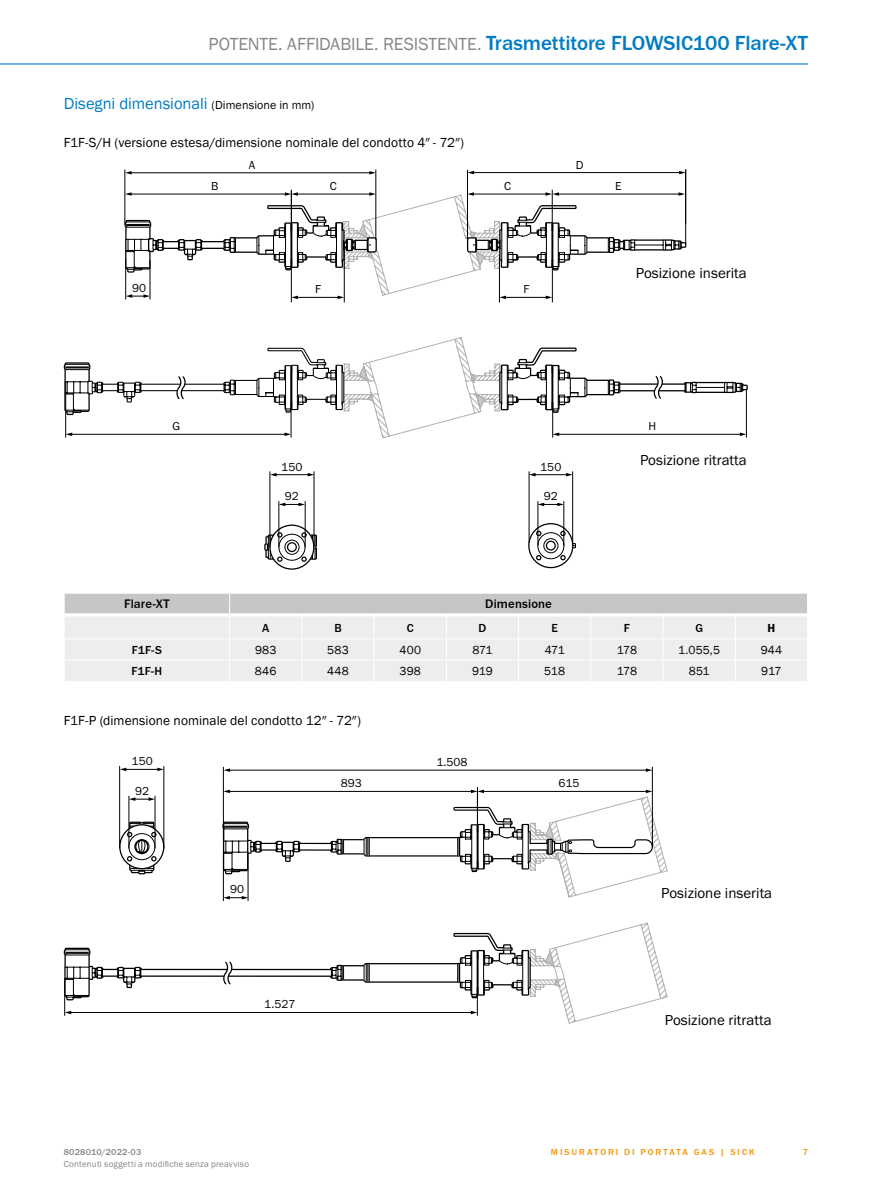
<style>
.page{position:relative;width:893px;height:1188px;background:#fff}
.page>*{position:absolute;margin:0;border:0;box-sizing:border-box;transform-origin:0 0}
.t1{font:500 21px "SICK Franklin";letter-spacing:-.005em;color:#007cc2}
.t2{font:16.5px "SICK Franklin";letter-spacing:-.005em;color:#007cc2}
.t3{font:15px "SICK Franklin";color:#000}
.t4{font:13.5px "SICK Franklin";letter-spacing:.005em;color:#000}
.t5{font:500 12.75px "SICK Franklin";letter-spacing:.01em;color:#000}
.t6{font:12px "SICK Franklin";color:#000}
.t7{font:500 12px "SICK Franklin";letter-spacing:.005em;color:#000}
.t8{font:700 12px "SICK Franklin";color:#000}
.t9{font:9px "SICK Franklin";letter-spacing:.02em;color:#878787}
.t10{font:500 9px "SICK Franklin";letter-spacing:.225em;color:#f39200}
.t11{font:500 9px "SICK Franklin";letter-spacing:.02em;color:#878787}
.s1{font-weight:400;font-size:18px;color:#878787}
.s2{font-size:12px;color:#000}
</style>
<div class="page">
<svg style="left:264px;top:523px;width:312px;height:47px"></svg>
<hr style="left:291px;top:190px;width:1px;height:46px;background:#000">
<hr style="left:130px;top:172px;width:240px;height:1px;background:#000">
<svg style="left:369px;top:171px;width:6px;height:4px"></svg>
<svg style="left:126px;top:171px;width:6px;height:4px"></svg>
<hr style="left:125px;top:170px;width:1px;height:54px;background:#000">
<hr style="left:375px;top:170px;width:1px;height:70px;background:#000">
<hr style="left:552px;top:190px;width:1px;height:33px;background:#000">
<hr style="left:473px;top:172px;width:207px;height:1px;background:#000">
<svg style="left:468px;top:171px;width:6px;height:3px"></svg>
<svg style="left:679px;top:171px;width:6px;height:3px"></svg>
<hr style="left:685px;top:170px;width:1px;height:74px;background:#000">
<hr style="left:467px;top:170px;width:1px;height:70px;background:#000">
<svg style="left:539px;top:503px;width:24px;height:3px"></svg>
<hr style="left:563px;top:501px;width:1px;height:45px;background:#000">
<hr style="left:538px;top:501px;width:1px;height:45px;background:#000">
<hr style="left:534px;top:474px;width:33px;height:1px;background:#000">
<svg style="left:530px;top:473px;width:6px;height:3px"></svg>
<svg style="left:566px;top:473px;width:6px;height:3px"></svg>
<hr style="left:572px;top:472px;width:1px;height:74px;background:#000">
<hr style="left:529px;top:472px;width:1px;height:70px;background:#000">
<svg style="left:280px;top:503px;width:25px;height:3px"></svg>
<hr style="left:305px;top:501px;width:1px;height:46px;background:#000">
<hr style="left:279px;top:501px;width:1px;height:46px;background:#000">
<hr style="left:275px;top:474px;width:34px;height:1px;background:#000">
<svg style="left:271px;top:473px;width:6px;height:3px"></svg>
<svg style="left:308px;top:473px;width:6px;height:3px"></svg>
<hr style="left:314px;top:472px;width:1px;height:75px;background:#000">
<hr style="left:270px;top:472px;width:1px;height:75px;background:#000">
<svg style="left:64px;top:192px;width:684px;height:247px"></svg>
<svg style="left:64px;top:593px;width:743px;height:88px;background:#e5e5e5"></svg>
<hr style="left:65px;top:660px;width:164px;height:1px;background:#fff">
<hr style="left:230px;top:660px;width:71px;height:1px;background:#fff">
<hr style="left:302px;top:660px;width:72px;height:1px;background:#fff">
<hr style="left:374px;top:660px;width:72px;height:1px;background:#fff">
<hr style="left:447px;top:660px;width:71px;height:1px;background:#fff">
<hr style="left:519px;top:660px;width:71px;height:1px;background:#fff">
<hr style="left:591px;top:660px;width:72px;height:1px;background:#fff">
<hr style="left:663px;top:660px;width:72px;height:1px;background:#fff">
<hr style="left:736px;top:660px;width:71px;height:1px;background:#fff">
<hr style="left:229px;top:770px;width:418px;height:1px;background:#000">
<svg style="left:646px;top:768px;width:6px;height:4px"></svg>
<svg style="left:224px;top:768px;width:6px;height:4px"></svg>
<hr style="left:223px;top:767px;width:1px;height:74px;background:#000">
<hr style="left:652px;top:767px;width:1px;height:80px;background:#000">
<hr style="left:477px;top:787px;width:1px;height:45px;background:#000">
<hr style="left:125px;top:769px;width:34px;height:1px;background:#000">
<svg style="left:120px;top:768px;width:6px;height:3px"></svg>
<svg style="left:157px;top:768px;width:7px;height:3px"></svg>
<hr style="left:164px;top:766px;width:1px;height:82px;background:#000">
<hr style="left:119px;top:766px;width:1px;height:82px;background:#000">
<svg style="left:64px;top:790px;width:604px;height:234px"></svg>
<hr style="left:248px;top:852px;width:1px;height:49px;background:#000">
<hr style="left:223px;top:852px;width:1px;height:49px;background:#000">
<hr style="left:0;top:63px;width:808px;height:2px;background:#007cc2">
<h1 class="t1" style="left:209px;top:30px;width:601px"><span class="s1">POTENTE. AFFIDABILE. RESISTENTE.</span> Trasmettitore FLOWSIC100 Flare-XT</h1>
<p class="t2" style="left:64px;top:93px;width:252px">Disegni dimensionali <span class="s2">(Dimensione in mm)</span></p>
<p class="t4" style="left:64px;top:134px;width:402px">F1F-S/H (versione estesa/dimensione nominale del condotto 4″ - 72″)</p>
<p class="t6" style="left:249px;top:157px;width:8px">A</p>
<p class="t6" style="left:211px;top:178px;width:9px">B</p>
<p class="t6" style="left:330px;top:178px;width:8px">C</p>
<p class="t6" style="left:504px;top:179px;width:8px">C</p>
<p class="t6" style="left:615px;top:179px;width:8px">E</p>
<p class="t6" style="left:576px;top:157px;width:9px">D</p>
<p class="t6" style="left:132px;top:281px;width:16px">90</p>
<p class="t6" style="left:315px;top:282px;width:8px">F</p>
<p class="t6" style="left:523px;top:282px;width:8px">F</p>
<p class="t3" style="left:636px;top:264px;width:112px">Posizione inserita</p>
<p class="t6" style="left:172px;top:419px;width:9px">G</p>
<p class="t6" style="left:648px;top:419px;width:9px">H</p>
<p class="t6" style="left:281px;top:459px;width:23px">150</p>
<p class="t6" style="left:540px;top:459px;width:23px">150</p>
<p class="t6" style="left:285px;top:489px;width:16px">92</p>
<p class="t6" style="left:544px;top:489px;width:16px">92</p>
<p class="t3" style="left:640px;top:450px;width:108px">Posizione ritratta</p>
<p class="t5" style="left:124px;top:596px;width:47px">Flare-XT</p>
<p class="t5" style="left:485px;top:596px;width:68px">Dimensione</p>
<p class="t7" style="left:262px;top:620px;width:9px">A</p>
<p class="t7" style="left:334px;top:620px;width:9px">B</p>
<p class="t7" style="left:407px;top:620px;width:8px">C</p>
<p class="t7" style="left:479px;top:620px;width:9px">D</p>
<p class="t7" style="left:551px;top:620px;width:8px">E</p>
<p class="t7" style="left:624px;top:620px;width:8px">F</p>
<p class="t7" style="left:695px;top:620px;width:9px">G</p>
<p class="t8" style="left:768px;top:620px;width:9px">H</p>
<p class="t7" style="left:132px;top:642px;width:31px">F1F-S</p>
<p class="t6" style="left:255px;top:642px;width:23px">983</p>
<p class="t6" style="left:327px;top:642px;width:23px">583</p>
<p class="t6" style="left:399px;top:642px;width:23px">400</p>
<p class="t6" style="left:472px;top:642px;width:22px">871</p>
<p class="t6" style="left:545px;top:642px;width:21px">471</p>
<p class="t6" style="left:617px;top:642px;width:22px">178</p>
<p class="t6" style="left:678px;top:642px;width:43px">1.055,5</p>
<p class="t6" style="left:761px;top:642px;width:23px">944</p>
<p class="t7" style="left:132px;top:664px;width:32px">F1F-H</p>
<p class="t6" style="left:255px;top:664px;width:23px">846</p>
<p class="t6" style="left:327px;top:664px;width:23px">448</p>
<p class="t6" style="left:400px;top:664px;width:23px">398</p>
<p class="t6" style="left:472px;top:664px;width:22px">919</p>
<p class="t6" style="left:544px;top:664px;width:22px">518</p>
<p class="t6" style="left:617px;top:664px;width:22px">178</p>
<p class="t6" style="left:689px;top:664px;width:22px">851</p>
<p class="t6" style="left:761px;top:664px;width:22px">917</p>
<p class="t4" style="left:64px;top:712px;width:299px">F1F-P (dimensione nominale del condotto 12″ - 72″)</p>
<p class="t6" style="left:132px;top:754px;width:23px">150</p>
<p class="t6" style="left:135px;top:784px;width:16px">92</p>
<p class="t6" style="left:230px;top:882px;width:16px">90</p>
<p class="t6" style="left:264px;top:997px;width:33px">1.527</p>
<p class="t6" style="left:436px;top:755px;width:33px">1.508</p>
<p class="t6" style="left:341px;top:776px;width:23px">893</p>
<p class="t6" style="left:558px;top:776px;width:23px">615</p>
<p class="t3" style="left:661px;top:884px;width:112px">Posizione inserita</p>
<p class="t3" style="left:665px;top:1011px;width:108px">Posizione ritratta</p>
<p class="t11" style="left:64px;top:1146px;width:79px">8028010/2022-03</p>
<p class="t10" style="left:551px;top:1146px;width:205px">MISURATORI DI PORTATA GAS | SICK</p>
<p class="t9" style="left:64px;top:1159px;width:187px">Contenuti soggetti a modifiche senza preavviso</p>
<p class="t10" style="left:803px;top:1146px;width:7px">7</p>
</div>
